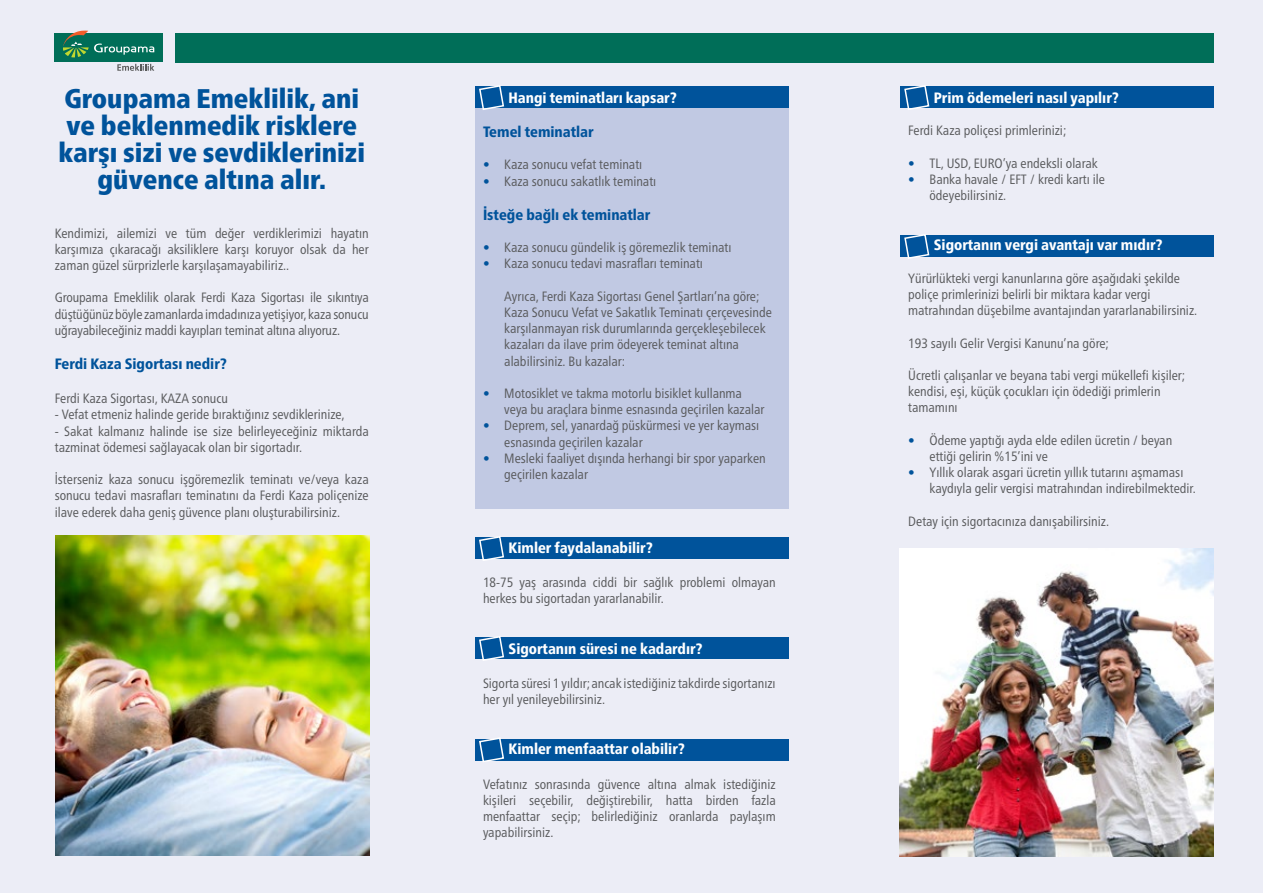
<style>
.page{position:relative;width:1263px;height:893px;background:#ecedf6}
.page>*{position:absolute;margin:0;border:0;box-sizing:border-box;transform-origin:0 0}
.t1{font:900 condensed 27px/27px "Frutiger Neue LTW1 G";color:#00539b;text-align:center}
.t2{font:800 condensed 15px "Frutiger Neue LTW1 G";color:#fff}
.t3{font:800 condensed 15px "Frutiger Neue LTW1 G";color:#00539b}
.t4{font:condensed 13.5px/16.2px "Frutiger Neue LTW1 G";color:#58595b}
.s1{color:#00539b}
</style>
<div class="page">
<div style="left:175px;top:33px;width:1039px;height:30px;background:#006e58"></div>
<div style="left:474px;top:105px;width:314px;height:403px;background:#c1c9e3"></div>
<div style="left:474px;top:87px;width:314px;height:21px;background:#00539b"></div>
<svg style="left:478px;top:85px;width:27px;height:25px"></svg>
<div style="left:900px;top:87px;width:314px;height:21px;background:#00539b"></div>
<svg style="left:903px;top:85px;width:27px;height:25px"></svg>
<div style="left:900px;top:235px;width:314px;height:22px;background:#00539b"></div>
<svg style="left:904px;top:234px;width:26px;height:25px"></svg>
<div style="left:474px;top:537px;width:314px;height:22px;background:#00539b"></div>
<svg style="left:479px;top:536px;width:25px;height:25px"></svg>
<div style="left:474px;top:637px;width:314px;height:22px;background:#00539b"></div>
<svg style="left:479px;top:636px;width:25px;height:25px"></svg>
<div style="left:474px;top:739px;width:314px;height:21px;background:#00539b"></div>
<svg style="left:478px;top:738px;width:27px;height:24px"></svg>
<img style="left:55px;top:536px;width:314px;height:319px">
<img style="left:900px;top:549px;width:314px;height:308px">
<svg style="left:117px;top:64px;width:37px;height:7px"></svg>
<div style="left:55px;top:33px;width:108px;height:29px;background:#006e58"></div>
<svg style="left:63px;top:31px;width:91px;height:26px"></svg>
<h1 class="t1" style="left:59px;top:84px;width:308px">Groupama Emeklilik, ani ve beklenmedik risklere karşı sizi ve sevdiklerinizi güvence altına alır.</h1>
<p class="t4" style="left:55px;top:225px;width:315px;text-align:justify">Kendimizi, ailemizi ve tüm değer verdiklerimizi hayatın karşımıza çıkaracağı aksiliklere karşı koruyor olsak da her zaman güzel sürprizlerle karşılaşamayabiliriz..</p>
<p class="t4" style="left:55px;top:289px;width:315px;text-align:justify">Groupama Emeklilik olarak Ferdi Kaza Sigortası ile sıkıntıya düştüğünüz böyle zamanlarda imdadınıza yetişiyor, kaza sonucu uğrayabileceğiniz maddi kayıpları teminat altına alıyoruz.</p>
<p class="t3" style="left:55px;top:355px;width:173px">Ferdi Kaza Sigortası nedir?</p>
<p class="t4" style="left:55px;top:390px;width:175px">Ferdi Kaza Sigortası, KAZA sonucu</p>
<p class="t4" style="left:55px;top:406px;width:291px">- Vefat etmeniz halinde geride bıraktığınız sevdiklerinize,</p>
<p class="t4" style="left:55px;top:423px;width:315px">- Sakat kalmanız halinde ise size belirleyeceğiniz miktarda tazminat ödemesi sağlayacak olan bir sigortadır.</p>
<p class="t4" style="left:55px;top:471px;width:315px;text-align:justify">İsterseniz kaza sonucu işgöremezlik teminatı ve/veya kaza sonucu tedavi masrafları teminatını da Ferdi Kaza poliçenize ilave ederek daha geniş güvence planı oluşturabilirsiniz.</p>
<p class="t2" style="left:508px;top:89px;width:170px">Hangi teminatları kapsar?</p>
<p class="t3" style="left:483px;top:123px;width:112px">Temel teminatlar</p>
<p class="t4" style="left:483px;top:157px;width:161px"><span class="s1">•</span> Kaza sonucu vefat teminatı</p>
<p class="t4" style="left:483px;top:173px;width:175px"><span class="s1">•</span> Kaza sonucu sakatlık teminatı</p>
<p class="t3" style="left:483px;top:206px;width:169px">İsteğe bağlı ek teminatlar</p>
<p class="t4" style="left:483px;top:239px;width:250px"><span class="s1">•</span> Kaza sonucu gündelik iş göremezlik teminatı</p>
<p class="t4" style="left:483px;top:256px;width:221px"><span class="s1">•</span> Kaza sonucu tedavi masrafları teminatı</p>
<p class="t4" style="left:504px;top:288px;width:269px">Ayrıca, Ferdi Kaza Sigortası Genel Şartları’na göre; Kaza Sonucu Vefat ve Sakatlık Teminatı çerçevesinde karşılanmayan risk durumlarında gerçekleşebilecek kazaları da ilave prim ödeyerek teminat altına alabilirsiniz. Bu kazalar:</p>
<p class="t4" style="left:504px;top:385px;width:262px;text-indent:-21px"><span class="s1">•</span> Motosiklet ve takma motorlu bisiklet kullanma veya bu araçlara binme esnasında geçirilen kazalar</p>
<p class="t4" style="left:504px;top:418px;width:256px;text-indent:-21px"><span class="s1">•</span> Deprem, sel, yanardağ püskürmesi ve yer kayması esnasında geçirilen kazalar</p>
<p class="t4" style="left:504px;top:450px;width:263px;text-indent:-21px"><span class="s1">•</span> Mesleki faaliyet dışında herhangi bir spor yaparken geçirilen kazalar</p>
<p class="t2" style="left:509px;top:539px;width:146px">Kimler faydalanabilir?</p>
<p class="t4" style="left:483px;top:574px;width:294px">18-75 yaş arasında ciddi bir sağlık problemi olmayan herkes bu sigortadan yararlanabilir.</p>
<p class="t2" style="left:509px;top:639px;width:195px">Sigortanın süresi ne kadardır?</p>
<p class="t4" style="left:483px;top:675px;width:294px">Sigorta süresi 1 yıldır; ancak istediğiniz takdirde sigortanızı her yıl yenileyebilirsiniz.</p>
<p class="t2" style="left:509px;top:740px;width:178px">Kimler menfaattar olabilir?</p>
<p class="t4" style="left:483px;top:776px;width:294px;text-align:justify">Vefatınız sonrasında güvence altına almak istediğiniz kişileri seçebilir, değiştirebilir, hatta birden fazla menfaattar seçip; belirlediğiniz oranlarda paylaşım yapabilirsiniz.</p>
<p class="t2" style="left:934px;top:89px;width:186px">Prim ödemeleri nasıl yapılır?</p>
<p class="t4" style="left:908px;top:122px;width:160px">Ferdi Kaza poliçesi primlerinizi;</p>
<p class="t4" style="left:908px;top:155px;width:191px"><span class="s1">•</span> TL, USD, EURO’ya endeksli olarak</p>
<p class="t4" style="left:929px;top:171px;width:177px;text-indent:-21px"><span class="s1">•</span> Banka havale / EFT / kredi kartı ile ödeyebilirsiniz.</p>
<p class="t2" style="left:934px;top:236px;width:230px">Sigortanın vergi avantajı var mıdır?</p>
<p class="t4" style="left:908px;top:270px;width:290px">Yürürlükteki vergi kanunlarına göre aşağıdaki şekilde poliçe primlerinizi belirli bir miktara kadar vergi matrahından düşebilme avantajından yararlanabilirsiniz.</p>
<p class="t4" style="left:908px;top:335px;width:202px">193 sayılı Gelir Vergisi Kanunu’na göre;</p>
<p class="t4" style="left:908px;top:367px;width:279px">Ücretli çalışanlar ve beyana tabi vergi mükellefi kişiler; kendisi, eşi, küçük çocukları için ödediği primlerin tamamını</p>
<p class="t4" style="left:929px;top:432px;width:244px;text-indent:-21px"><span class="s1">•</span> Ödeme yaptığı ayda elde edilen ücretin / beyan ettiği gelirin %15’ini ve</p>
<p class="t4" style="left:929px;top:464px;width:268px;text-indent:-21px"><span class="s1">•</span> Yıllık olarak asgari ücretin yıllık tutarını aşmaması kaydıyla gelir vergisi matrahından indirebilmektedir.</p>
<p class="t4" style="left:908px;top:513px;width:202px">Detay için sigortacınıza danışabilirsiniz.</p>
</div>
